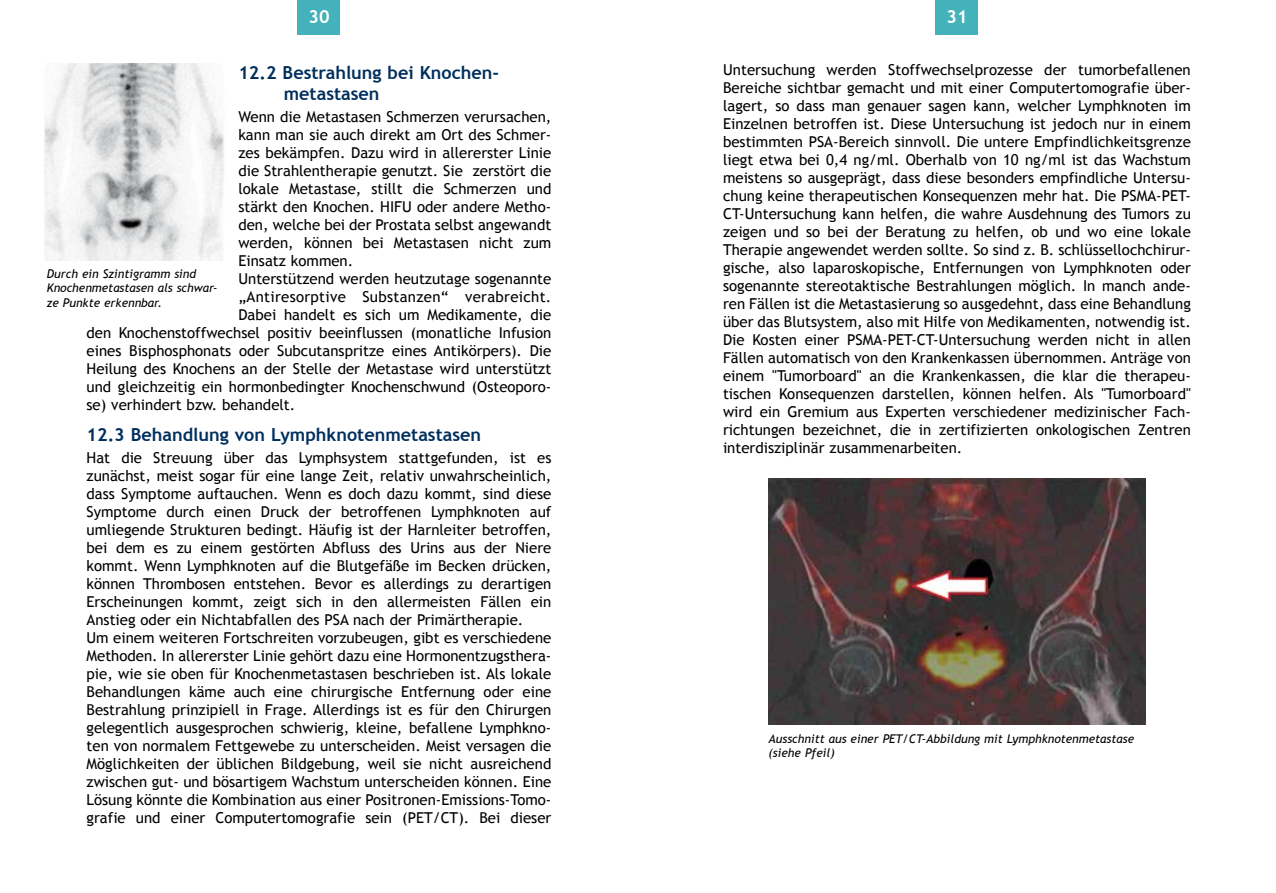
<style>
.page{position:relative;width:1276px;height:893px;background:#fff}
.page>*{position:absolute;margin:0;border:0;box-sizing:border-box;transform-origin:0 0}
.t1{font:700 18px/21.6px "Trebuchet MS";color:#002f5d}
.t2{font:700 18px "Trebuchet MS";color:#fff}
.t3{font:15px/18px "Trebuchet MS";color:#000}
.t4{font:15px "Trebuchet MS";letter-spacing:.02em;color:#000}
.t5{font:italic 12px/14.4px "Trebuchet MS";color:#000}
</style>
<div class="page">
<div style="left:298px;top:0;width:42px;height:34px;background:#43b2ba"></div>
<div style="left:935px;top:0;width:43px;height:34px;background:#43b2ba"></div>
<img style="left:768px;top:478px;width:377px;height:246px">
<img style="left:44px;top:64px;width:180px;height:196px">
<p class="t2" style="left:308px;top:6px;width:23px">30</p>
<p class="t1" style="left:284px;top:61px;width:217px;text-indent:-45px">12.2 Bestrahlung bei Knochen&shy;metastasen</p>
<p class="t3" style="left:238px;top:108px;width:314px">Wenn die Metastasen Schmerzen verursachen,</p>
<p class="t3" style="left:238px;top:126px;width:314px">kann man sie auch direkt am Ort des Schmer-</p>
<p class="t3" style="left:238px;top:144px;width:314px">zes bekämpfen. Dazu wird in allererster Linie</p>
<p class="t3" style="left:238px;top:162px;width:314px">die Strahlentherapie genutzt. Sie zerstört die</p>
<p class="t3" style="left:238px;top:180px;width:314px">lokale Metastase, stillt die Schmerzen und</p>
<p class="t3" style="left:238px;top:198px;width:314px">stärkt den Knochen. HIFU oder andere Metho-</p>
<p class="t3" style="left:238px;top:216px;width:314px">den, welche bei der Prostata selbst angewandt</p>
<p class="t3" style="left:238px;top:234px;width:314px">werden, können bei Metastasen nicht zum</p>
<p class="t3" style="left:238px;top:252px;width:116px">Einsatz kommen.</p>
<p class="t3" style="left:238px;top:270px;width:314px">Unterstützend werden heutzutage sogenannte</p>
<p class="t4" style="left:238px;top:288px;width:314px">„Antiresorptive Substanzen“ verabreicht.</p>
<p class="t3" style="left:238px;top:306px;width:314px">Dabei handelt es sich um Medikamente, die</p>
<p class="t3" style="left:87px;top:324px;width:466px">den Knochenstoffwechsel positiv beeinflussen (monatliche Infusion</p>
<p class="t3" style="left:87px;top:342px;width:466px">eines Bisphosphonats oder Subcutanspritze eines Antikörpers). Die</p>
<p class="t3" style="left:87px;top:360px;width:466px">Heilung des Knochens an der Stelle der Metastase wird unterstützt</p>
<p class="t3" style="left:87px;top:378px;width:466px">und gleichzeitig ein hormonbedingter Knochenschwund (Osteoporo-</p>
<p class="t3" style="left:87px;top:396px;width:210px">se) verhindert bzw. behandelt.</p>
<p class="t1" style="left:87px;top:423px;width:396px">12.3 Behandlung von Lymphknotenmetastasen</p>
<p class="t3" style="left:87px;top:449px;width:466px">Hat die Streuung über das Lymphsystem stattgefunden, ist es zunächst, meist sogar für eine lange Zeit, relativ unwahrscheinlich, dass Symptome auftauchen. Wenn es doch dazu kommt, sind diese Symptome durch einen Druck der betroffenen Lymphknoten auf umliegende Strukturen bedingt. Häufig ist der Harnleiter betroffen, bei dem es zu einem gestörten Abfluss des Urins aus der Niere kommt. Wenn Lymphknoten auf die Blutgefäße im Becken drücken, können Thrombosen entstehen. Bevor es allerdings zu derartigen Erscheinungen kommt, zeigt sich in den allermeisten Fällen ein Anstieg oder ein Nichtabfallen des PSA nach der Primärtherapie.<br>Um einem weiteren Fortschreiten vorzubeugen, gibt es verschiedene Methoden. In allererster Linie gehört dazu eine Hormonentzugsthera&shy;pie, wie sie oben für Knochenmetastasen beschrieben ist. Als lokale Behandlungen käme auch eine chirurgische Entfernung oder eine Bestrahlung prinzipiell in Frage. Allerdings ist es für den Chirurgen gelegentlich ausgesprochen schwierig, kleine, befallene Lymphkno&shy;ten von normalem Fettgewebe zu unterscheiden. Meist versagen die Möglichkeiten der üblichen Bildgebung, weil sie nicht ausreichend zwischen gut- und bösartigem Wachstum unterscheiden können. Eine Lösung könnte die Kombination aus einer Positronen- Emissions-Tomo&shy;grafie und einer Computertomografie sein (PET/CT). Bei dieser</p>
<p class="t5" style="left:47px;top:266px;width:172px">Durch ein Szintigramm sind<br>Knochenmetastasen als schwar&shy;ze Punkte erkennbar.</p>
<p class="t2" style="left:946px;top:6px;width:23px">31</p>
<p class="t3" style="left:723px;top:61px;width:469px">Untersuchung werden Stoffwechselprozesse der tumorbefallenen Bereiche sichtbar gemacht und mit einer Computertomografie über&shy;lagert, so dass man genauer sagen kann, welcher Lymphknoten im Einzelnen betroffen ist. Diese Untersuchung ist jedoch nur in einem bestimmten PSA- Bereich sinnvoll. Die untere Empfindlichkeitsgrenze liegt etwa bei 0,4 ng/ml. Oberhalb von 10 ng/ml ist das Wachstum meistens so ausgeprägt, dass diese besonders empfindliche Untersu&shy;chung keine therapeutischen Konsequenzen mehr hat. Die PSMA- PET-CT- Untersuchung kann helfen, die wahre Ausdehnung des Tumors zu zeigen und so bei der Beratung zu helfen, ob und wo eine lokale Therapie angewendet werden sollte. So sind z. B. schlüssellochchirur&shy;gische, also laparoskopische, Entfernungen von Lymphknoten oder sogenannte stereotaktische Bestrahlungen möglich. In manch ande&shy;ren Fällen ist die Metastasierung so ausgedehnt, dass eine Behandlung über das Blutsystem, also mit Hilfe von Medikamenten, notwendig ist.<br>Die Kosten einer PSMA- PET-CT- Untersuchung werden nicht in allen Fällen automatisch von den Krankenkassen übernommen. Anträge von einem "Tumorboard" an die Krankenkassen, die klar die therapeu&shy;tischen Konsequenzen darstellen, können helfen. Als "Tumorboard" wird ein Gremium aus Experten verschiedener medizinischer Fach&shy;richtungen bezeichnet, die in zertifizierten onkologischen Zentren interdisziplinär zusammenarbeiten.</p>
<p class="t5" style="left:768px;top:731px;width:367px">Ausschnitt aus einer PET/CT-Abbildung mit Lymphknotenmetastase (siehe Pfeil)</p>
</div>
